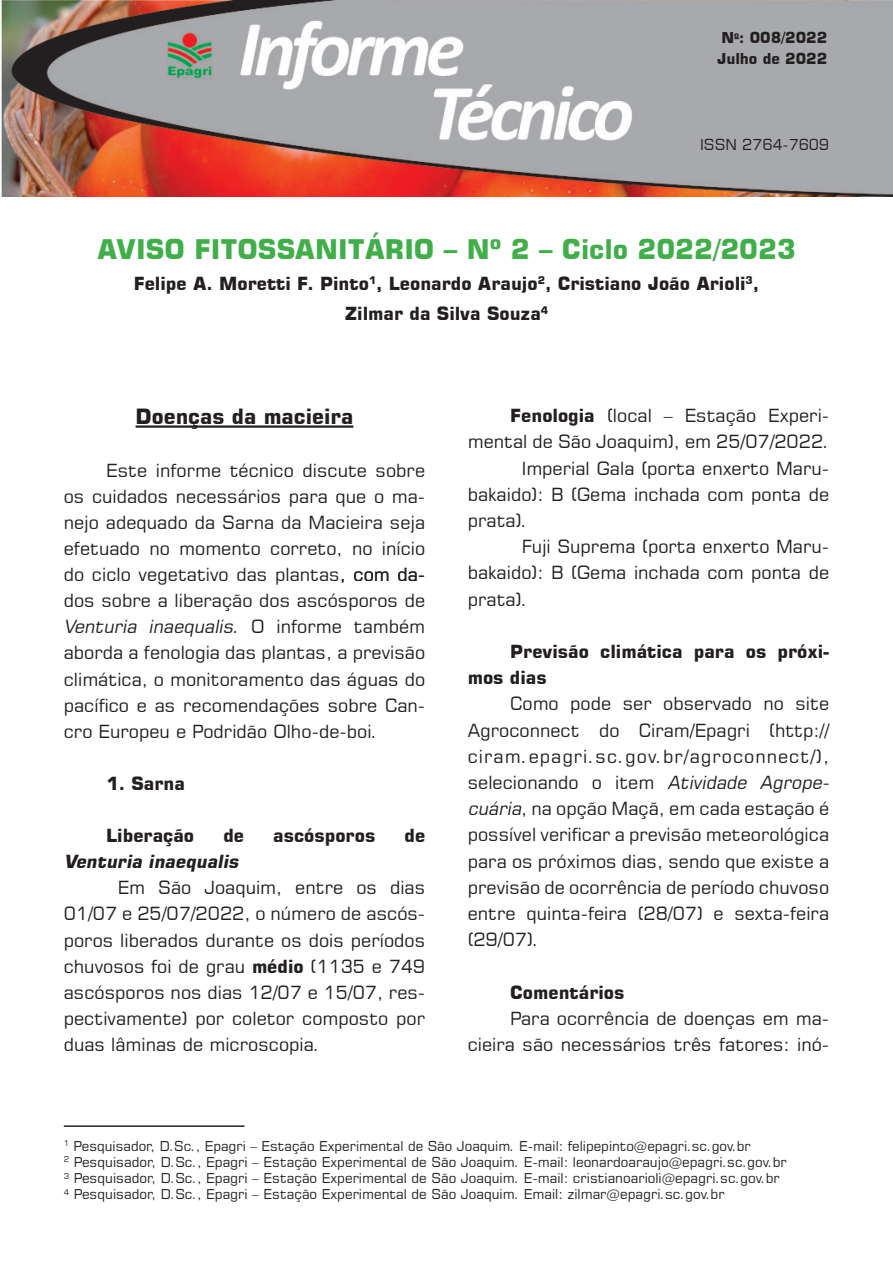
<style>
.page{position:relative;width:893px;height:1263px;background:#fff}
.page>*{position:absolute;margin:0;border:0;box-sizing:border-box;transform-origin:0 0}
.t1{font:700 27px "Square 721 BT";color:#40ae49}
.t2{font:700 21px "Square 721 BT";color:#231f20}
.Body_Text_2{font:18px/26.1px "Square 721 BT";color:#231f20;text-align:justify}
.t3{font:700 18px/26.2px "Square 721 BT";color:#231f20}
.t4{font:italic 700 18px "Square 721 BT";color:#231f20}
.t5{font:700 15px "Square 721 BT";color:#231f20}
.t6{font:15px "Square 721 BT";color:#231f20}
.t7{font:13.5px "Square 721 BT";color:#231f20}
.s1{font-style:italic}
.s2{font-weight:700}
</style>
<div class="page">
<img style="left:1px;top:0;width:892px;height:197px">
<hr style="left:64px;top:1125px;width:180px;height:2px;background:#231f20">
<hr style="left:136px;top:425px;width:217px;height:3px;background:#231f20">
<p class="t5" style="left:721px;top:28px;width:107px">N<sup>o</sup>: 008/2022</p>
<p class="t5" style="left:717px;top:49px;width:112px">Julho de 2022</p>
<p class="t6" style="left:700px;top:135px;width:131px">ISSN 2764-7609</p>
<p class="t1" style="left:97px;top:233px;width:700px">AVISO FITOSSANITÁRIO – Nº 2 – Ciclo 2022/2023</p>
<p class="t3" style="left:134px;top:270px;width:627px">Felipe A. Moretti F. Pinto<sup>1</sup>, Leonardo Araujo<sup>2</sup>, Cristiano João Arioli<sup>3</sup>,</p>
<p class="t3" style="left:345px;top:300px;width:205px">Zilmar da Silva Souza<sup>4</sup></p>
<p class="t2" style="left:136px;top:404px;width:219px">Doenças da macieira</p>
<p class="Body_Text_2" style="left:64px;top:457px;width:363px;text-indent:43px">Este informe técnico discute sobre os cuidados necessários para que o ma&shy;nejo adequado da Sarna da Macieira seja efetuado no momento correto, no início do ciclo vegetativo das plantas, com da&shy;dos sobre a liberação dos ascósporos de <span class="s1">Venturia inaequalis.</span> O i n fo r m e t a m b é m aborda a fenologia das plantas, a previsão climática, o monitoramento das águas do pacífico e as recomendações sobre Can&shy;cro Europeu e Podridão Olho-de-boi.</p>
<p class="t3" style="left:106px;top:770px;width:80px">1. Sarna</p>
<p class="t3" style="left:106px;top:822px;width:89px">Liberação</p>
<p class="t3" style="left:223px;top:822px;width:22px">de</p>
<p class="t3" style="left:273px;top:822px;width:103px">ascósporos</p>
<p class="t3" style="left:404px;top:822px;width:22px">de</p>
<p class="t4" style="left:64px;top:851px;width:180px">Venturia inaequalis</p>
<p class="Body_Text_2" style="left:64px;top:874px;width:363px;text-indent:54px">Em São Joaquim, entre os dias 01/07 e 25/07/2022, o número de ascós&shy;poros liberados durante os dois períodos chuvosos foi de grau <span class="s2">médio</span> (1135 e 749 ascósporos nos dias 12/07 e 15/07, res&shy;pectivamente) por coletor composto por duas lâminas de microscopia.</p>
<p class="Body_Text_2" style="left:468px;top:402px;width:363px;text-align:right"><span class="s2">Fenologia</span> (local – Estação Experi&shy;mental de São Joaquim), em 25/07/2022.</p>
<p class="Body_Text_2" style="left:468px;top:455px;width:363px;text-indent:54px">Imperial Gala (porta enxerto Maru&shy;bakaido): B (Gema inchada com ponta de prata).</p>
<p class="Body_Text_2" style="left:468px;top:533px;width:363px;text-indent:54px">Fuji Suprema (porta enxerto Maru&shy;bakaido): B (Gema inchada com ponta de prata).</p>
<p class="t3" style="left:468px;top:638px;width:363px;text-indent:43px">Previsão climática para os próxi&shy;mos dias</p>
<p class="Body_Text_2" style="left:468px;top:690px;width:367px;text-align:left;text-indent:43px">Como pode ser observado no site Agroconnect do Ciram/Epagri (http:// ciram.epagri.sc.gov.br/agroconnect/), selecionando o item <span class="s1">Atividade Agrope&shy;cuária</span>, na opção Maçã, em cada estação é possível verificar a previsão meteorológica para os próximos dias, sendo que existe a previsão de ocorrência de período chuvoso entre quinta-feira (28/07) e sexta-feira (29/07).</p>
<p class="t3" style="left:510px;top:979px;width:116px">Comentários</p>
<p class="Body_Text_2" style="left:468px;top:1005px;width:363px;text-align:right">Para ocorrência de doenças em ma&shy;cieira são necessários três fatores: inó-</p>
<p class="t7" style="left:64px;top:1137px;width:689px"><sup>1</sup> Pesquisador, D.Sc., Epagri – Estação Experimental de São Joaquim. E-mail: felipepinto@epagri.sc.gov.br</p>
<p class="t7" style="left:64px;top:1153px;width:724px"><sup>2</sup> Pesquisador, D.Sc., Epagri – Estação Experimental de São Joaquim. E-mail: leonardoaraujo@epagri.sc.gov.br</p>
<p class="t7" style="left:64px;top:1169px;width:717px"><sup>3</sup> Pesquisador, D.Sc., Epagri – Estação Experimental de São Joaquim. E-mail: cristianoarioli@epagri.sc.gov.br</p>
<p class="t7" style="left:64px;top:1186px;width:662px"><sup>4</sup> Pesquisador, D.Sc., Epagri – Estação Experimental de São Joaquim. Email: zilmar@epagri.sc.gov.br</p>
</div>
